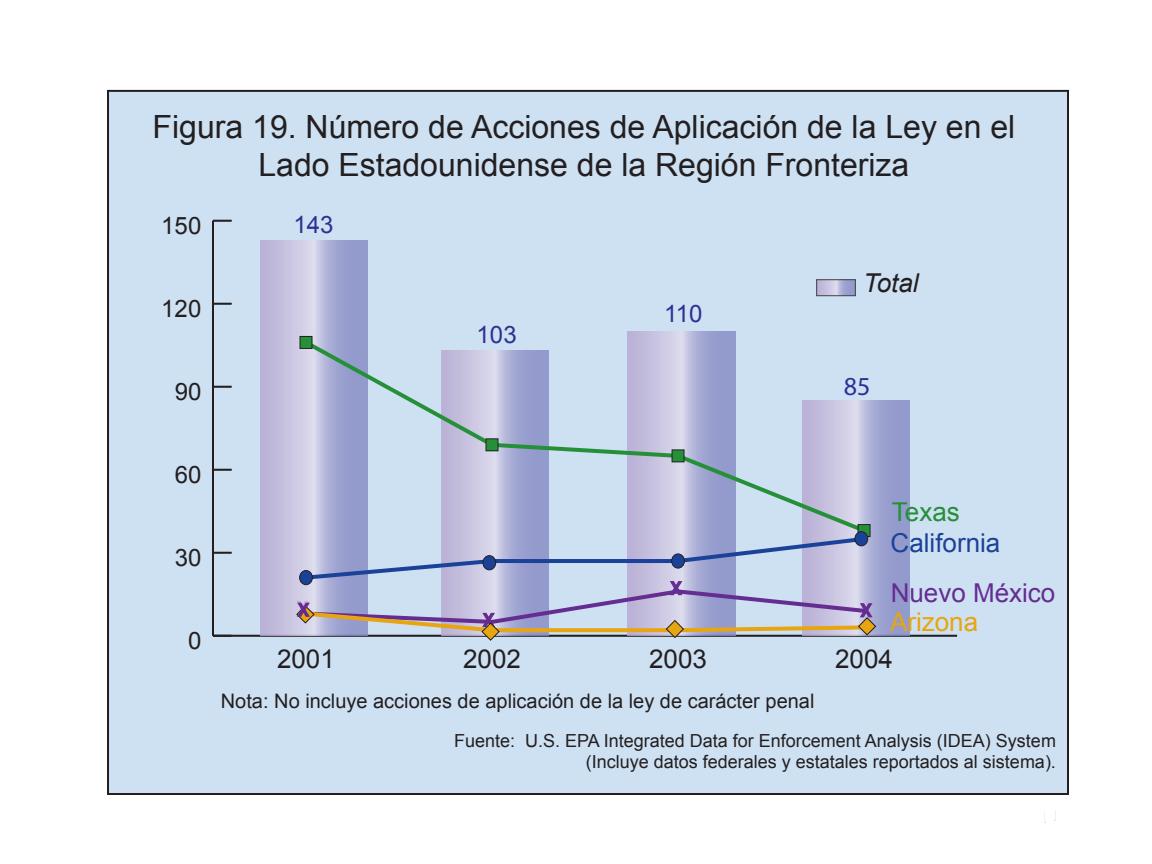
<style>
.page{position:relative;width:1152px;height:864px;background:#fff}
.page>*{position:absolute;margin:0;border:0;box-sizing:border-box;transform-origin:0 0}
.t1{font:32px/38.4px "Arial";color:#231f20;text-align:center}
.t2{font:26px/50.2px "Arial";color:#652d91}
.t3{font:26px "Arial";color:#231f20}
.t4{font:26px "Arial";color:#e7a512}
.t5{font:26px "Arial";color:#269039}
.t6{font:italic 26px "Arial";color:#231f20}
.t7{font:26px "Myriad";color:#2e3092}
.t8{font:24px "Arial";color:#231f20}
.t9{font:24px "Arial";color:#2e3092}
.t10{font:20px "Arial";color:#231f20}
.t11{font:18px/21.6px "Arial";color:#231f20;text-align:right}
.s1{color:#1b4299}
</style>
<div class="page">
<div style="left:108px;top:91px;width:960px;height:703px;background:#cee1f3"></div>
<hr style="left:213px;top:635px;width:744px;height:2px;background:#231f20">
<hr style="left:212px;top:221px;width:2px;height:415px;background:#231f20">
<svg style="left:214px;top:552px;width:18px;height:2px"></svg>
<svg style="left:214px;top:469px;width:18px;height:2px"></svg>
<svg style="left:214px;top:386px;width:18px;height:2px"></svg>
<svg style="left:214px;top:303px;width:18px;height:2px"></svg>
<svg style="left:213px;top:220px;width:19px;height:2px"></svg>
<svg style="left:260px;top:240px;width:107px;height:396px"></svg>
<div style="left:803px;top:401px;width:107px;height:235px;background:#959ccd"></div>
<div style="left:300px;top:336px;width:12px;height:13px;border:1px solid #231f20"></div>
<svg style="left:294px;top:337px;width:583px;height:304px"></svg>
<svg style="left:818px;top:281px;width:36px;height:13px"></svg>
<p class="t1" style="left:153px;top:108px;width:864px">Figura 19. Número de Acciones de Aplicación de la Ley en el<br>Lado Estadounidense de la Región Fronteriza</p>
<p class="t8" style="left:161px;top:210px;width:42px">150</p>
<p class="t9" style="left:294px;top:209px;width:42px">143</p>
<p class="t6" style="left:863px;top:266px;width:57px">Total</p>
<p class="t8" style="left:161px;top:293px;width:42px">120</p>
<p class="t9" style="left:664px;top:298px;width:40px">110</p>
<p class="t9" style="left:477px;top:319px;width:42px">103</p>
<p class="t8" style="left:175px;top:376px;width:28px">90</p>
<p class="t7" style="left:844px;top:373px;width:28px">85</p>
<p class="t8" style="left:175px;top:459px;width:28px">60</p>
<p class="t8" style="left:175px;top:542px;width:28px">30</p>
<p class="t8" style="left:188px;top:625px;width:15px">0</p>
<p class="t5" style="left:892px;top:494px;width:69px">Texas</p>
<p class="t2" style="left:891px;top:518px;width:166px"><span class="s1">California<br></span>Nuevo México</p>
<p class="t4" style="left:890px;top:604px;width:90px">Arizona</p>
<p class="t3" style="left:277px;top:642px;width:59px">2001</p>
<p class="t3" style="left:463px;top:642px;width:59px">2002</p>
<p class="t3" style="left:649px;top:642px;width:59px">2003</p>
<p class="t3" style="left:835px;top:642px;width:59px">2004</p>
<p class="t10" style="left:221px;top:688px;width:595px">Nota: No incluye acciones de aplicación de la ley de carácter penal</p>
<p class="t11" style="left:454px;top:730px;width:603px">Fuente: U.S. EPA Integrated Data for Enforcement Analysis (IDEA) System (Incluye datos federales y estatales reportados al sistema).</p>
</div>
